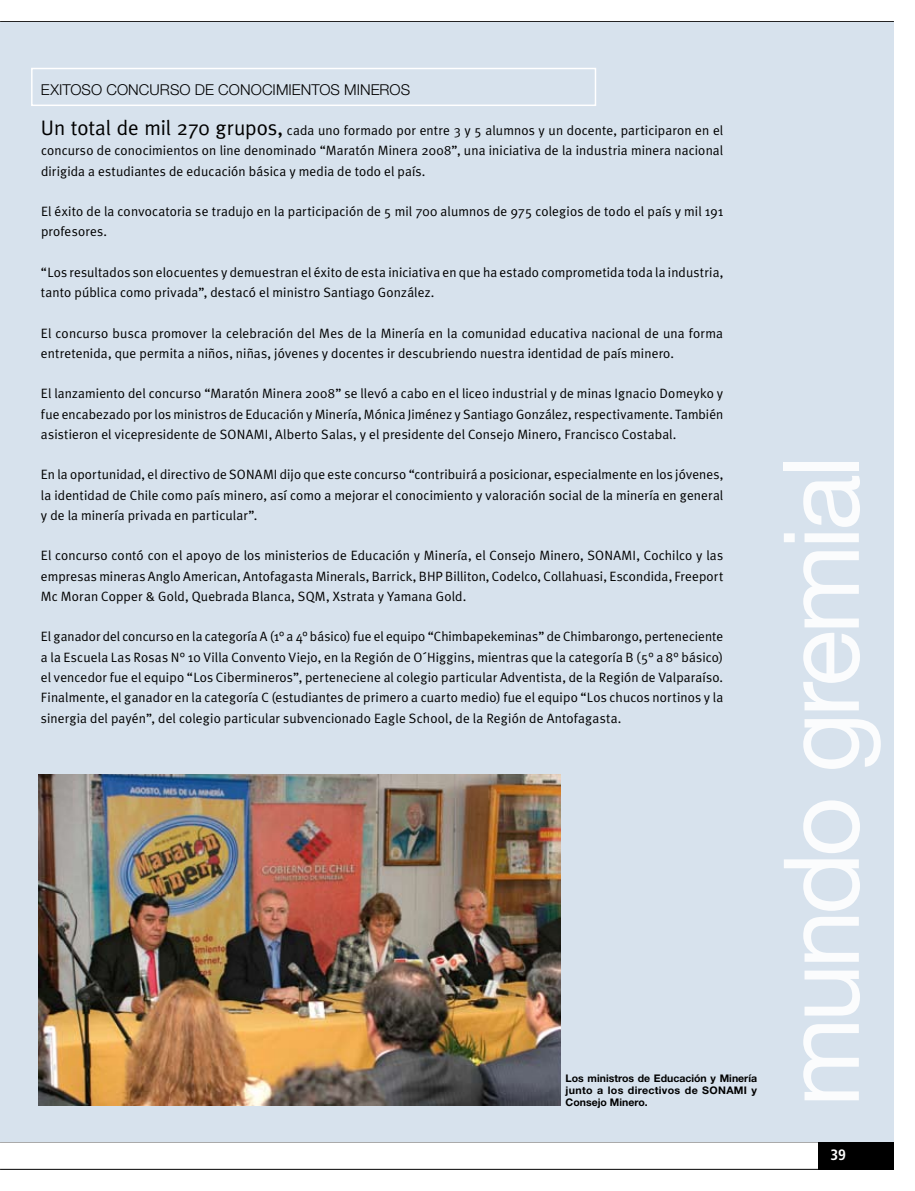
<style>
.page{position:relative;width:915px;height:1191px;background:#fff}
.page>*{position:absolute;margin:0;border:0;box-sizing:border-box;transform-origin:0 0}
.t1{font:105px "Helvetica Neue";letter-spacing:-.045em;color:#fbfcfd}
.t2{font:300 15px "Helvetica Neue";letter-spacing:.005em;color:#000}
.t3{font:700 condensed 15px "Frutiger";color:#fff}
.t4{font:13.5px/20.2px "Meta Plus Normal";letter-spacing:.01em;color:#000;text-align:justify}
.t5{font:700 10.5px/12px "Helvetica Neue";letter-spacing:.02em;color:#000;text-align:justify}
.s1{font-size:21px}
</style>
<div class="page">
<hr style="left:0;top:595px;width:893px;height:1px;background:#000">
<div style="left:818px;top:1141px;width:75px;height:28px;background:#000"></div>
<hr style="left:0;top:49px;width:893px;height:1px;background:#000">
<hr style="left:0;top:1141px;width:893px;height:1px;background:#000">
<div style="left:0;top:22px;width:892px;height:1119px;background:#d7e2ed"></div>
<div style="left:31px;top:68px;width:565px;height:38px;border:2px solid #fff"></div>
<img style="left:38px;top:774px;width:522px;height:332px">
<p class="t2" style="left:41px;top:80px;width:109px">EXITOSO CONCUR</p>
<p class="t2" style="left:170px;top:80px;width:242px">SO DE CONOCIMIENTOS MINEROS</p>
<p class="t4" style="left:41px;top:120px;width:683px"><span class="s1">Un total de mil 270 grupos,</span> cada uno formado por entre 3 y 5 alumnos y un docente, participaron en el concurso de conocimientos on line denominado “Maratón Minera 2008”, una iniciativa de la industria minera nacional dirigida a estudiantes de educación básica y media de todo el país.</p>
<p class="t4" style="left:41px;top:201px;width:683px">El éxito de la convocatoria se tradujo en la participación de 5 mil 700 alumnos de 975 colegios de todo el país y mil 191 profesores.</p>
<p class="t4" style="left:41px;top:262px;width:683px">“Los resultados son elocuentes y demuestran el éxito de esta iniciativa en que ha estado comprometida toda la industria, tanto pública como privada”, destacó el ministro Santiago González.</p>
<p class="t4" style="left:41px;top:323px;width:683px">El concurso busca promover la celebración del Mes de la Minería en la comunidad educativa nacional de una forma entretenida, que permita a niños, niñas, jóvenes y docentes ir descubriendo nuestra identidad de país minero.</p>
<p class="t4" style="left:41px;top:383px;width:683px">El lanzamiento del concurso “Maratón Minera 2008” se llevó a cabo en el liceo industrial y de minas Ignacio Domeyko y fue encabezado por los ministros de Educación y Minería, Mónica Jiménez y Santiago González, respectivamente. También asistieron el vicepresidente de SONAMI, Alberto Salas, y el presidente del Consejo Minero, Francisco Costabal.</p>
<p class="t4" style="left:41px;top:464px;width:683px">En la oportunidad, el directivo de SONAMI dijo que este concurso “contribuirá a posicionar, especialmente en los jóvenes, la identidad de Chile como país minero, así como a mejorar el conocimiento y valoración social de la minería en general y de la minería privada en particular”.</p>
<p class="t4" style="left:41px;top:545px;width:683px">El concurso contó con el apoyo de los ministerios de Educación y Minería, el Consejo Minero, SONAMI, Cochilco y las empresas mineras Anglo American, Antofagasta Minerals, Barrick, BHP Billiton, Codelco, Collahuasi, Escondida, Freeport Mc Moran Copper &amp; Gold, Quebrada Blanca, SQM, Xstrata y Yamana Gold.</p>
<p class="t4" style="left:41px;top:626px;width:683px">El ganador del concurso en la categoría A (1° a 4° básico) fue el equipo “Chimbapekeminas” de Chimbarongo, perteneciente a la Escuela Las Rosas N° 10 Villa Convento Viejo, en la Región de O´Higgins, mientras que la categoría B (5° a 8° básico) el vencedor fue el equipo “Los Cibermineros”, perteneciene al colegio particular Adventista, de la Región de Valparaíso.<br>Finalmente, el ganador en la categoría C (estudiantes de primero a cuarto medio) fue el equipo “Los chucos nortinos y la sinergia del payén”, del colegio particular subvencionado Eagle School, de la Región de Antofagasta.</p>
<p class="t5" style="left:565px;top:1071px;width:193px">Los ministros de Educación y Minería junto a los directivos de SONAMI y Consejo Minero.</p>
<h1 class="t1" style="left:758px;top:1107px;width:653px;rotate:-90deg">mundo gremial</h1>
<p class="t3" style="left:830px;top:1145px;width:17px">39</p>
</div>
